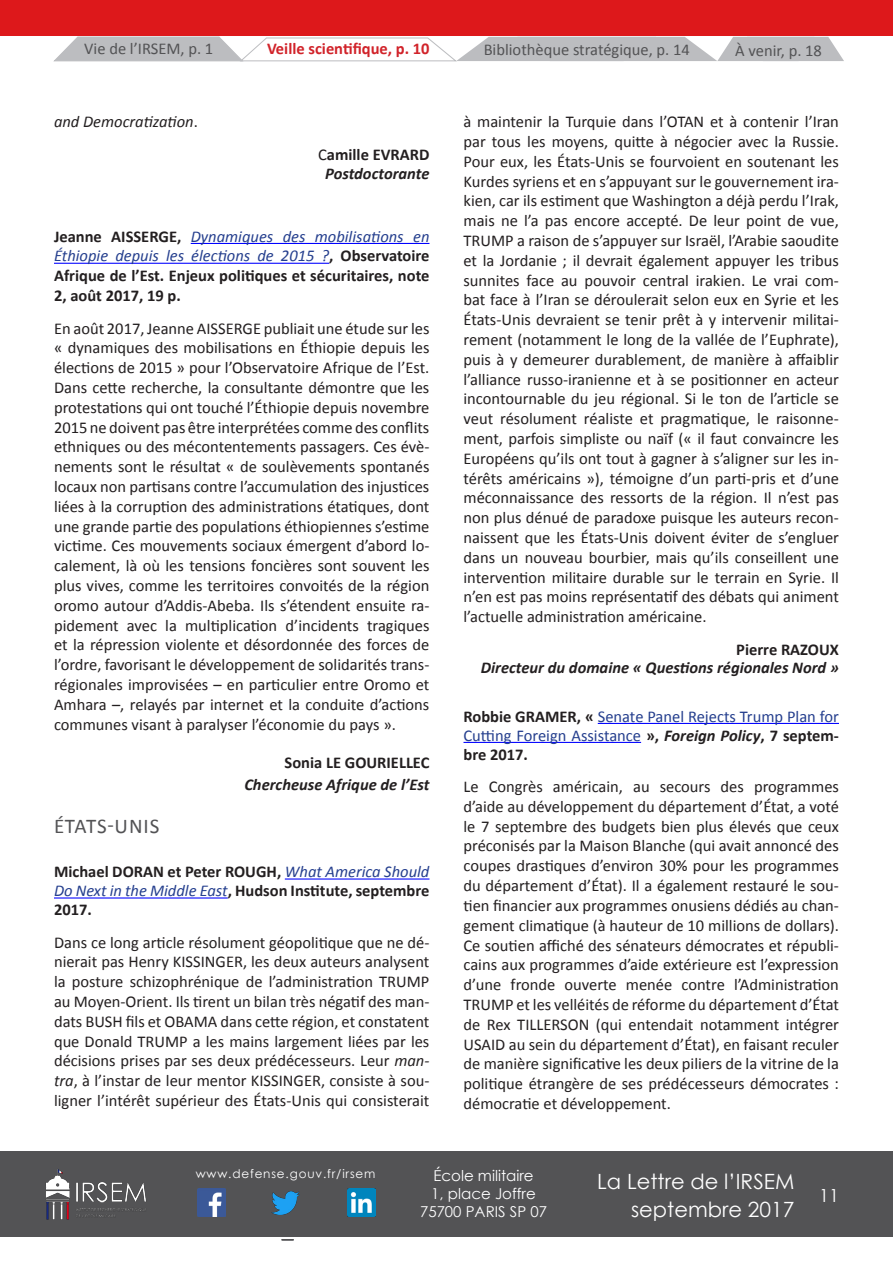
<style>
.page{position:relative;width:893px;height:1263px;background:#fff}
.page>*{position:absolute;margin:0;border:0;box-sizing:border-box;transform-origin:0 0}
.t1{font:21px/27px "Century Gothic";color:#fff;text-align:right}
.t2{font:21px "Calibri";letter-spacing:.045em;color:#535355}
.t3{font:18px "Century Gothic";color:#fff}
.t4{font:16.5px/19.8px "Calibri";color:#231f20;text-align:justify}
.t5{font:700 16.5px/19.8px "Calibri";color:#231f20;text-align:justify}
.t6{font:16.5px/18.9px "Calibri";color:#253f8e;text-align:justify}
.t7{font:italic 700 16.5px/18.8px "Calibri";color:#231f20;text-align:center}
.t8{font:16.5px "Calibri";color:#535355}
.t9{font:700 16.5px "Calibri";color:#d1232a}
.t10{font:italic 16.5px "Calibri";color:#231f20}
.t11{font:15px/18px "Century Gothic";color:#fff;text-align:center}
.t12{font:12px "Century Gothic";letter-spacing:.07em;color:#fff}
.s1{font-style:normal}
.s2{font-weight:400;font-style:normal}
.s3{font-weight:400;font-style:italic;color:#253f8e}
.s4{font-style:italic}
.s5{font-weight:700;color:#231f20}
.s6{font-weight:700;font-style:italic;color:#231f20}
</style>
<div class="page">
<div style="left:0;top:1151px;width:893px;height:85px;background:#535355"></div>
<img style="left:46px;top:1169px;width:100px;height:51px">
<img style="left:348px;top:1189px;width:28px;height:28px">
<img style="left:197px;top:1189px;width:28px;height:28px">
<img style="left:272px;top:1191px;width:28px;height:23px">
<div style="left:0;top:0;width:893px;height:36px;background:#dd181b"></div>
<hr style="left:191px;top:243px;width:238px;height:1px;background:#00f">
<hr style="left:54px;top:263px;width:275px;height:1px;background:#00f">
<hr style="left:285px;top:878px;width:144px;height:1px;background:#00f">
<hr style="left:54px;top:897px;width:174px;height:1px;background:#00f">
<hr style="left:598px;top:723px;width:241px;height:1px;background:#00f">
<hr style="left:463px;top:742px;width:178px;height:1px;background:#00f">
<svg style="left:54px;top:36px;width:790px;height:25px"></svg>
<p class="t8" style="left:84px;top:41px;width:131px">vie de l’irseM, p. 1</p>
<p class="t9" style="left:267px;top:41px;width:164px">Veille scientifique, p. 10</p>
<p class="t8" style="left:484px;top:43px;width:208px">bibliothèque stratégique, p. 14</p>
<p class="t8" style="left:735px;top:44px;width:88px">À venir, p. 18</p>
<p class="t10" style="left:54px;top:115px;width:145px">and Democratization<span class="s1">.</span></p>
<p class="t7" style="left:318px;top:146px;width:113px"><span class="s2">C</span><span class="s1">amille EVRARD<br></span>Postdoctorante</p>
<p class="t5" style="left:54px;top:228px;width:377px">Jeanne AISSERGE, <span class="s3">Dynamiques des mobilisations en Éthiopie depuis les élections de 2015 ?</span>, Observatoire Afrique de l’Est. Enjeux politiques et sécuritaires, note 2, août 2017, 19 p.</p>
<p class="t4" style="left:54px;top:319px;width:377px">en août 2017, Jeanne aisserge publiait une étude sur les « dynamiques des mobilisations en Éthiopie depuis les élections de 2015 » pour l’Observatoire afrique de l’est. dans cette recherche, la consultante démontre que les protestations qui ont touché l’Éthiopie depuis novembre 2015 ne doivent pas être interprétées comme des conflits ethniques ou des mécontentements passagers. Ces évè&shy;nements sont le résultat « de soulèvements spontanés locaux non partisans contre l’accumulation des injustices liées à la corruption des administrations étatiques, dont une grande partie des populations éthiopiennes s’estime victime. Ces mouvements sociaux émergent d’abord lo&shy;calement, là où les tensions foncières sont souvent les plus vives, comme les territoires convoités de la région oromo autour d’addis-abeba. ils s’étendent ensuite ra&shy;pidement avec la multiplication d’incidents tragiques et la répression violente et désordonnée des forces de l’ordre, favorisant le développement de solidarités trans&shy;régionales improvisées – en particulier entre Oromo et amhara –, relayés par internet et la conduite d’actions communes visant à paralyser l’économie du pays ».</p>
<p class="t5" style="left:285px;top:754px;width:146px">Sonia LE GOURIELLEC</p>
<p class="t7" style="left:244px;top:777px;width:187px">Chercheuse Afrique de l’Est</p>
<p class="t2" style="left:54px;top:817px;width:107px">États-Unis</p>
<p class="t5" style="left:54px;top:863px;width:377px;line-height:19px">Michael DORAN et Peter ROUGH, <span class="s3">What America Should Do Next in the Middle East</span>, Hudson Institute, septembre 2017.</p>
<p class="t4" style="left:54px;top:934px;width:377px">dans ce long article résolument géopolitique que ne dé&shy;nierait pas Henry Kissinger, les deux auteurs analysent la posture schizophrénique de l’administration trUMp au Moyen-Orient. ils tirent un bilan très négatif des man&shy;dats bUsH fils et ObaMa dans cette région, et constatent que donald trUMp a les mains largement liées par les décisions prises par ses deux prédécesseurs. Leur <span class="s4">man&shy;tra</span>, à l’instar de leur mentor Kissinger, consiste à sou&shy;ligner l’intérêt supérieur des États-Unis qui consisterait</p>
<p class="t4" style="left:463px;top:113px;width:377px">à maintenir la turquie dans l’Otan et à contenir l’iran par tous les moyens, quitte à négocier avec la russie. pour eux, les États-Unis se fourvoient en soutenant les Kurdes syriens et en s’appuyant sur le gouvernement ira&shy;kien, car ils estiment que washington a déjà perdu l’irak, mais ne l’a pas encore accepté. de leur point de vue, trUMp a raison de s’appuyer sur israël, l’arabie saoudite et la Jordanie ; il devrait également appuyer les tribus sunnites face au pouvoir central irakien. Le vrai com&shy;bat face à l’iran se déroulerait selon eux en syrie et les États-Unis devraient se tenir prêt à y intervenir militai&shy;rement (notamment le long de la vallée de l’euphrate), puis à y demeurer durablement, de manière à affaiblir l’alliance russo-iranienne et à se positionner en acteur incontournable du jeu régional. si le ton de l’article se veut résolument réaliste et pragmatique, le raisonne&shy;ment, parfois simpliste ou naïf (« il faut convaincre les européens qu’ils ont tout à gagner à s’aligner sur les in&shy;térêts américains »), témoigne d’un parti-pris et d’une méconnaissance des ressorts de la région. il n’est pas non plus dénué de paradoxe puisque les auteurs recon&shy;naissent que les États-Unis doivent éviter de s’engluer dans un nouveau bourbier, mais qu’ils conseillent une intervention militaire durable sur le terrain en syrie. il n’en est pas moins représentatif des débats qui animent l’actuelle administration américaine.</p>
<p class="t5" style="left:736px;top:641px;width:104px">Pierre RAZOUX</p>
<p class="t7" style="left:481px;top:659px;width:360px">Directeur du domaine « Questions régionales Nord »</p>
<p class="t6" style="left:463px;top:708px;width:377px"><span class="s5">Robbie GRAMER, «</span> senate panel rejects trump plan for Cutting foreign assistance <span class="s5">»,</span> <span class="s6">Foreign Policy</span><span class="s5">, 7 septem&shy;bre 2017.</span></p>
<p class="t4" style="left:463px;top:778px;width:377px">Le Congrès américain, au secours des programmes d’aide au développement du département d’État, a voté le 7 septembre des budgets bien plus élevés que ceux préconisés par la Maison blanche (qui avait annoncé des coupes drastiques d’environ 30% pour les programmes du département d’État). il a également restauré le sou&shy;tien financier aux programmes onusiens dédiés au chan&shy;gement climatique (à hauteur de 10 millions de dollars).<br>Ce soutien affiché des sénateurs démocrates et républi&shy;cains aux programmes d’aide extérieure est l’expression d’une fronde ouverte menée contre l’administration trUMp et les velléités de réforme du département d’État de rex tiLLersOn (qui entendait notamment intégrer Usaid au sein du département d’État), en faisant reculer de manière significative les deux piliers de la vitrine de la politique étrangère de ses prédécesseurs démocrates : démocratie et développement.</p>
<p class="t12" style="left:196px;top:1166px;width:181px">www.defense.gouv.fr/irsem</p>
<p class="t11" style="left:420px;top:1166px;width:128px">École militaire<br>1, place Joffre<br>75700 PARIS SP 07</p>
<p class="t1" style="left:597px;top:1168px;width:199px">La Lettre de l’IRSEM septembre 2017</p>
<p class="t3" style="left:819px;top:1184px;width:21px">11</p>
</div>
